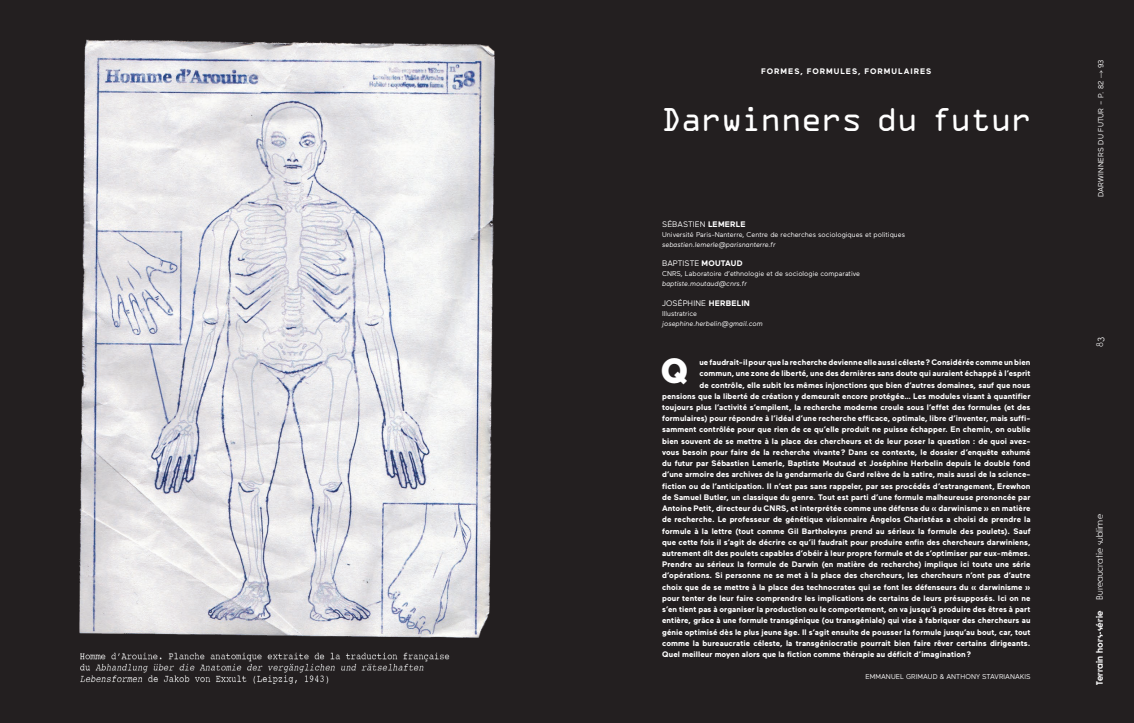
<style>
.page{position:relative;width:1134px;height:723px;background:#231f20}
.page>*{position:absolute;margin:0;border:0;box-sizing:border-box;transform-origin:0 0}
.t1{font:35px "OCRA Extended";letter-spacing:-.025em;color:#fff}
.t2{font:900 35px "Maax";color:#fff}
.t3{font:300 9px "VISION";color:#fff}
.t4{font:700 8px "Maax";letter-spacing:.01em;color:#fff}
.t5{font:8px "Maax";letter-spacing:.01em;color:#fff}
.t6{font:700 8px "Maax";letter-spacing:.12em;color:#fff}
.t7{font:7.5px "Maax";letter-spacing:.02em;color:#fff}
.t8{font:7px "Maax";color:#fff}
.t9{font:italic 7px "Maax";color:#fff}
.s1{font-weight:700}
.s2{font-family:"Bundesbahn Pi Three"}
.s3{font-family:"Vision";font-weight:700}
</style>
<div class="page">
<img style="left:79px;top:39px;width:416px;height:645px">
<p class="t6" style="left:761px;top:67px;width:172px">FORMES, FORMULES, FORMULAIRES</p>
<h1 class="t1" style="left:661px;top:101px;width:373px">Darwinners du futur</h1>
<p class="t5" style="left:662px;top:219px;width:85px">SÉBASTIEN <span class="s1">LEMERLE</span></p>
<p class="t8" style="left:662px;top:230px;width:244px">Université Paris-Nanterre, Centre de recherches sociologiques et politiques</p>
<p class="t9" style="left:662px;top:240px;width:115px">sebastien.lemerle@parisnanterre.fr</p>
<p class="t5" style="left:662px;top:259px;width:82px">BAPTISTE <span class="s1">MOUTAUD</span></p>
<p class="t8" style="left:662px;top:270px;width:199px">CNRS, Laboratoire d’ethnologie et de sociologie comparative</p>
<p class="t9" style="left:662px;top:280px;width:86px">baptiste.moutaud@cnrs.fr</p>
<p class="t5" style="left:662px;top:298px;width:89px">JOSÉPHINE <span class="s1">HERBELIN</span></p>
<p class="t8" style="left:662px;top:309px;width:36px">Illustratrice</p>
<p class="t9" style="left:662px;top:319px;width:102px">josephine.herbelin@gmail.com</p>
<h1 class="t2" style="left:661px;top:351px;width:29px">Q</h1>
<p class="t4" style="left:699px;top:358px;width:333px">ue faudrait-il pour que la recherche devienne elle aussi céleste? Considérée comme un bien</p>
<p class="t4" style="left:699px;top:369px;width:333px">commun, une zone de liberté, une des dernières sans doute qui auraient échappé à l’esprit</p>
<p class="t4" style="left:699px;top:380px;width:333px">de contrôle, elle subit les mêmes injonctions que bien d’autres domaines, sauf que nous</p>
<p class="t4" style="left:662px;top:392px;width:370px">pensions que la liberté de création y demeurait encore protégée… Les modules visant à quantifier</p>
<p class="t4" style="left:662px;top:403px;width:370px">toujours plus l’activité s’empilent, la recherche moderne croule sous l’effet des formules (et des</p>
<p class="t4" style="left:662px;top:414px;width:370px">formulaires) pour répondre à l’idéal d’une recherche efficace, optimale, libre d’inventer, mais suffi-</p>
<p class="t4" style="left:662px;top:425px;width:370px">samment contrôlée pour que rien de ce qu’elle produit ne puisse échapper. En chemin, on oublie</p>
<p class="t4" style="left:662px;top:437px;width:370px">bien souvent de se mettre à la place des chercheurs et de leur poser la question : de quoi avez-</p>
<p class="t4" style="left:662px;top:448px;width:370px">vous besoin pour faire de la recherche vivante? Dans ce contexte, le dossier d’enquête exhumé</p>
<p class="t4" style="left:662px;top:459px;width:370px">du futur par Sébastien Lemerle, Baptiste Moutaud et Joséphine Herbelin depuis le double fond</p>
<p class="t4" style="left:662px;top:470px;width:370px">d’une armoire des archives de la gendarmerie du Gard relève de la satire, mais aussi de la science-</p>
<p class="t4" style="left:662px;top:481px;width:370px">fiction ou de l’anticipation. Il n’est pas sans rappeler, par ses procédés d’estrangement, Erewhon</p>
<p class="t4" style="left:662px;top:493px;width:370px">de Samuel Butler, un classique du genre. Tout est parti d’une formule malheureuse prononcée par</p>
<p class="t4" style="left:662px;top:504px;width:370px">Antoine Petit, directeur du CNRS, et interprétée comme une défense du « darwinisme » en matière</p>
<p class="t4" style="left:662px;top:515px;width:370px">de recherche. Le professeur de génétique visionnaire Ángelos Charistéas a choisi de prendre la</p>
<p class="t4" style="left:662px;top:526px;width:370px">formule à la lettre (tout comme Gil Bartholeyns prend au sérieux la formule des poulets). Sauf</p>
<p class="t4" style="left:662px;top:538px;width:370px">que cette fois il s’agit de décrire ce qu’il faudrait pour produire enfin des chercheurs darwiniens,</p>
<p class="t4" style="left:662px;top:549px;width:370px">autrement dit des poulets capables d’obéir à leur propre formule et de s’optimiser par eux-mêmes.</p>
<p class="t4" style="left:662px;top:560px;width:370px">Prendre au sérieux la formule de Darwin (en matière de recherche) implique ici toute une série</p>
<p class="t4" style="left:662px;top:571px;width:370px">d’opérations. Si personne ne se met à la place des chercheurs, les chercheurs n’ont pas d’autre</p>
<p class="t4" style="left:662px;top:582px;width:370px">choix que de se mettre à la place des technocrates qui se font les défenseurs du « darwinisme »</p>
<p class="t4" style="left:662px;top:594px;width:370px">pour tenter de leur faire comprendre les implications de certains de leurs présupposés. Ici on ne</p>
<p class="t4" style="left:662px;top:605px;width:370px">s’en tient pas à organiser la production ou le comportement, on va jusqu’à produire des êtres à part</p>
<p class="t4" style="left:662px;top:616px;width:370px">entière, grâce à une formule transgénique (ou transgéniale) qui vise à fabriquer des chercheurs au</p>
<p class="t4" style="left:662px;top:627px;width:370px">génie optimisé dès le plus jeune âge. Il s’agit ensuite de pousser la formule jusqu’au bout, car, tout</p>
<p class="t4" style="left:662px;top:639px;width:370px">comme la bureaucratie céleste, la transgéniocratie pourrait bien faire rêver certains dirigeants.</p>
<p class="t4" style="left:662px;top:650px;width:310px">Quel meilleur moyen alors que la fiction comme thérapie au déficit d’imagination?</p>
<p class="t8" style="left:865px;top:673px;width:167px">EMMANUEL GRIMAUD &amp; ANTHONY STAVRIANAKIS</p>
<p class="t7" style="left:1097px;top:197px;width:139px;rotate:-90deg">DARWINNERS DU FUTUR – P. 82 <span class="s2">n</span> 93</p>
<p class="t3" style="left:1095px;top:347px;width:11px;rotate:-90deg">83</p>
<p class="t3" style="left:1094px;top:685px;width:172px;rotate:-90deg"><span class="s3">Terrain hors-série</span> Bureaucratie sublime</p>
</div>
